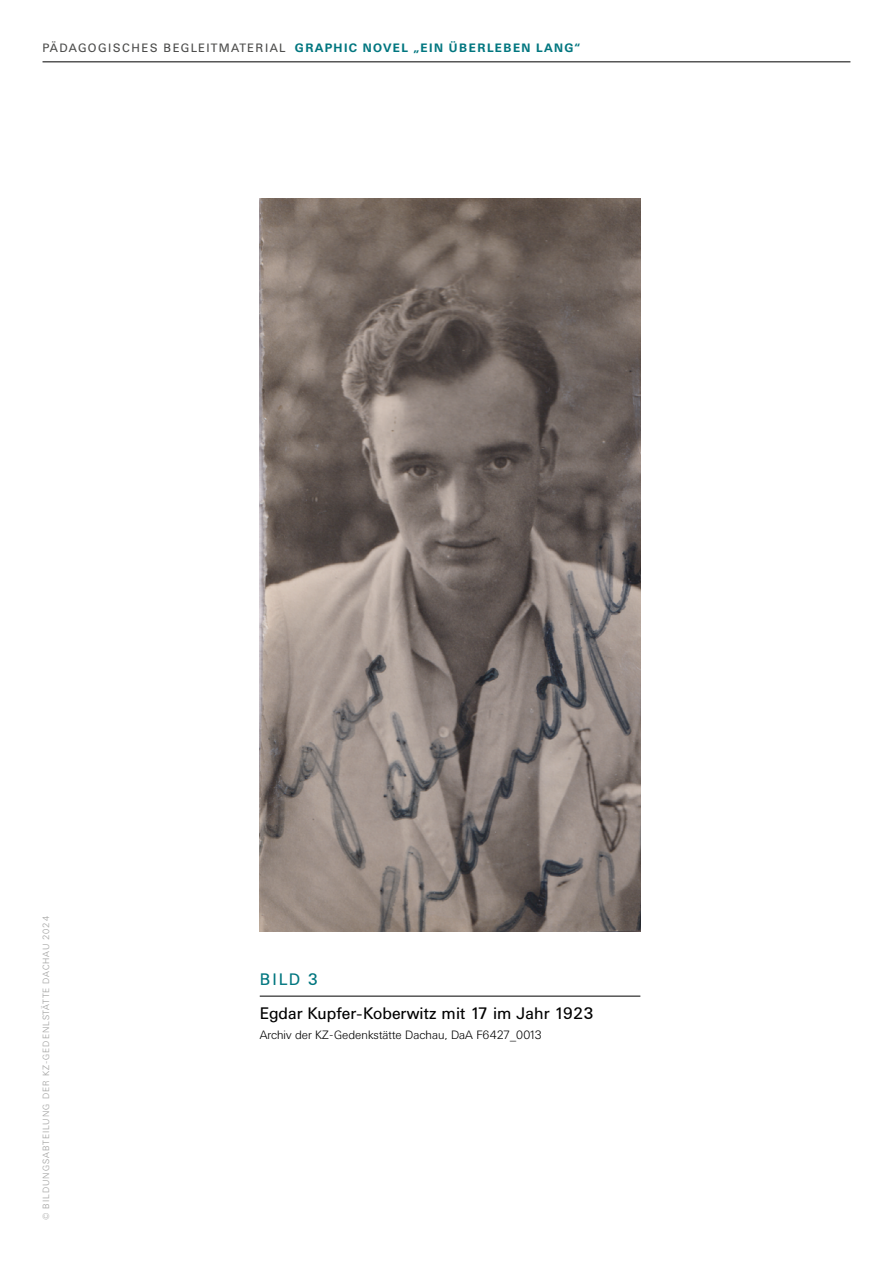
<style>
.page{position:relative;width:893px;height:1263px;background:#fff}
.page>*{position:absolute;margin:0;border:0;box-sizing:border-box;transform-origin:0 0}
.t1{font:16.5px "Univers BSK";color:#000}
.t2{font:16.5px "Univers BSK";color:#00767f}
.t3{font:700 12px "Univers BSK";letter-spacing:.13em;color:#00767f}
.t4{font:300 12px "Univers BSK";color:#000}
.t5{font:300 9px "Univers BSK";letter-spacing:.11em;color:#9d9d9c}
.s1{font-weight:400;color:#4a4a49}
</style>
<div class="page">
<hr style="left:43px;top:62px;width:807px;height:1px;background:#000">
<img style="left:260px;top:199px;width:380px;height:732px">
<hr style="left:260px;top:996px;width:380px;height:1px;background:#000">
<p class="t3" style="left:43px;top:40px;width:539px"><span class="s1">PÄDAGOGISCHES BEGLEITMATERIAL</span> GRAPHIC NOVEL „EIN ÜBERLEBEN LANG“</p>
<p class="t5" style="left:41px;top:1220px;width:306px;rotate:-90deg">© BILDUNGSABTEILUNG DER KZ-GEDENLSTÄTTE DACHAU 2024</p>
<p class="t2" style="left:260px;top:970px;width:60px">BILD 3</p>
<p class="t1" style="left:260px;top:1004px;width:336px">Egdar Kupfer-Koberwitz mit 17 im Jahr 1923</p>
<p class="t4" style="left:260px;top:1028px;width:284px">Archiv der KZ-Gedenkstätte Dachau, DaA F6427_0013</p>
</div>
